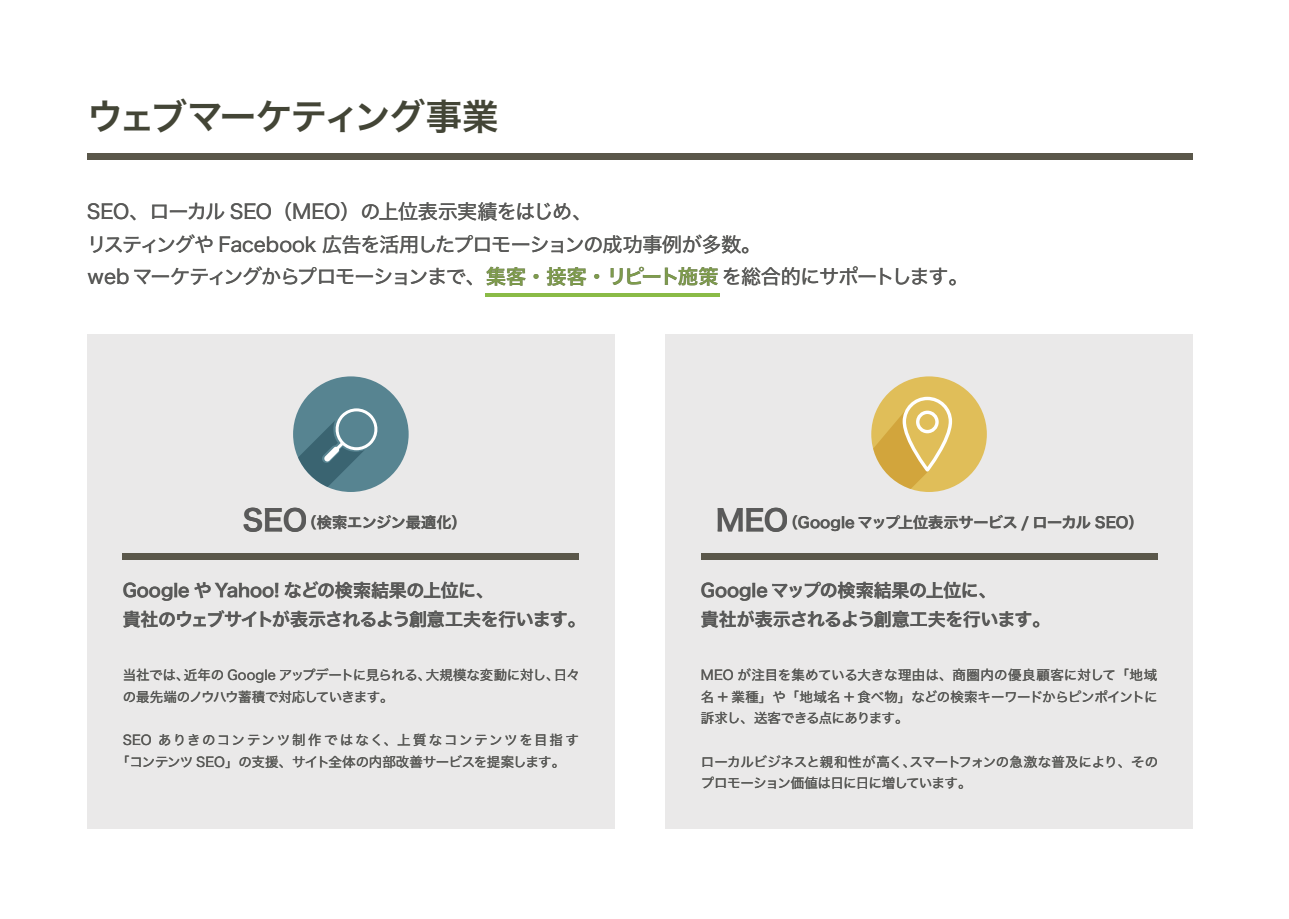
<style>
.page{position:relative;width:1289px;height:919px;background:#fff}
.page>*{position:absolute;margin:0;border:0;box-sizing:border-box;transform-origin:0 0}
.t1{font:36px "Hiragino Sans W6";letter-spacing:-.065em;color:#434536}
.t2{font:20.1px/32.1px "Hiragino Sans W4";letter-spacing:-.05em;color:#434536}
.t3{font:18px/28.8px "Hiragino Sans W6";letter-spacing:-.025em;color:#434536}
.t4{font:15px "Hiragino Sans W6";letter-spacing:-.015em;color:#434536}
.t5{font:13.5px/21.6px "Hiragino Sans W4";letter-spacing:-.03em;color:#5a5a5b;text-align:justify}
.t6{font:13.5px/21.6px "Hiragino Sans W4";letter-spacing:.015em;color:#434536}
.t7{font:13.5px/21.6px "Hiragino Sans W4";letter-spacing:-.01em;color:#434536}
.s1{font-family:"Hiragino Sans W6"}
.s2{font-size:29.1px}
</style>
<div class="page">
<hr style="left:0;top:746px;width:758px;height:1px;background:#8abb47">
<div style="left:87px;top:334px;width:527px;height:494px;background:#eae9e9"></div>
<div style="left:123px;top:553px;width:456px;height:7px;background:#5a574a"></div>
<div style="left:87px;top:153px;width:1105px;height:6px;background:#5a574a"></div>
<div style="left:665px;top:334px;width:527px;height:494px;background:#eae9e9"></div>
<div style="left:293px;top:376px;width:115px;height:116px;background:#578491;border-radius:50%"></div>
<svg style="left:293px;top:408px;width:86px;height:84px"></svg>
<div style="left:871px;top:376px;width:115px;height:116px;background:#e0be59;border-radius:50%"></div>
<svg style="left:871px;top:406px;width:58px;height:86px"></svg>
<div style="left:902px;top:397px;width:50px;height:74px;border:3px solid #fff;border-radius:23px"></div>
<div style="left:916px;top:410px;width:22px;height:23px;border:3px solid #fff;border-radius:50%"></div>
<div style="left:701px;top:553px;width:456px;height:7px;background:#5a574a"></div>
<hr style="left:485px;top:293px;width:234px;height:4px;background:#8abb47">
<h1 class="t1" style="left:87px;top:84px;width:413px">ウェブマーケティング事業</h1>
<h2 class="t2" style="left:87px;top:194px;width:883px">SEO、ローカル SEO（MEO）の上位表示実績をはじめ、<br>リスティングや Facebook 広告を活用したプロモーションの成功事例が多数。<br>web マーケティングからプロモーションまで、<span class="s1">集客・接客・リピート施策</span>を総合的にサポートします。</h2>
<p class="t4" style="left:242px;top:509px;width:226px"><span class="s2">SEO</span>（検索エンジン最適化）</p>
<p class="t4" style="left:715px;top:509px;width:429px"><span class="s2">MEO</span>（Google マップ上位表示サービス / ローカル SEO）</p>
<h3 class="t3" style="left:123px;top:575px;width:464px">Google や Yahoo! などの検索結果の上位に、<br>貴社のウェブサイトが表示されるよう創意工夫を行います。</h3>
<h3 class="t3" style="left:701px;top:575px;width:351px">Google マップの検索結果の上位に、<br>貴社が表示されるよう創意工夫を行います。</h3>
<p class="t7" style="left:123px;top:663px;width:459px">当社では、近年の Google アップデートに見られる、大規模な変動に対し、日々の最先端のノウハウ蓄積で対応していきます。</p>
<p class="t6" style="left:116px;top:728px;width:464px;text-indent:7px">SEO ありきのコンテンツ制作ではなく、上質なコンテンツを目指す「コンテンツ SEO」の支援、サイト全体の内部改善サービスを提案します。</p>
<p class="t5" style="left:701px;top:663px;width:458px">MEO が注目を集めている大きな理由は、商圏内の優良顧客に対して「地域名＋業種」や「地域名＋食べ物」などの検索キーワードからピンポイントに訴求し、送客できる点にあります。</p>
<p class="t5" style="left:701px;top:749px;width:459px">ローカルビジネスと親和性が高く、スマートフォンの急激な普及により、そのプロモーション価値は日に日に増しています。</p>
</div>
